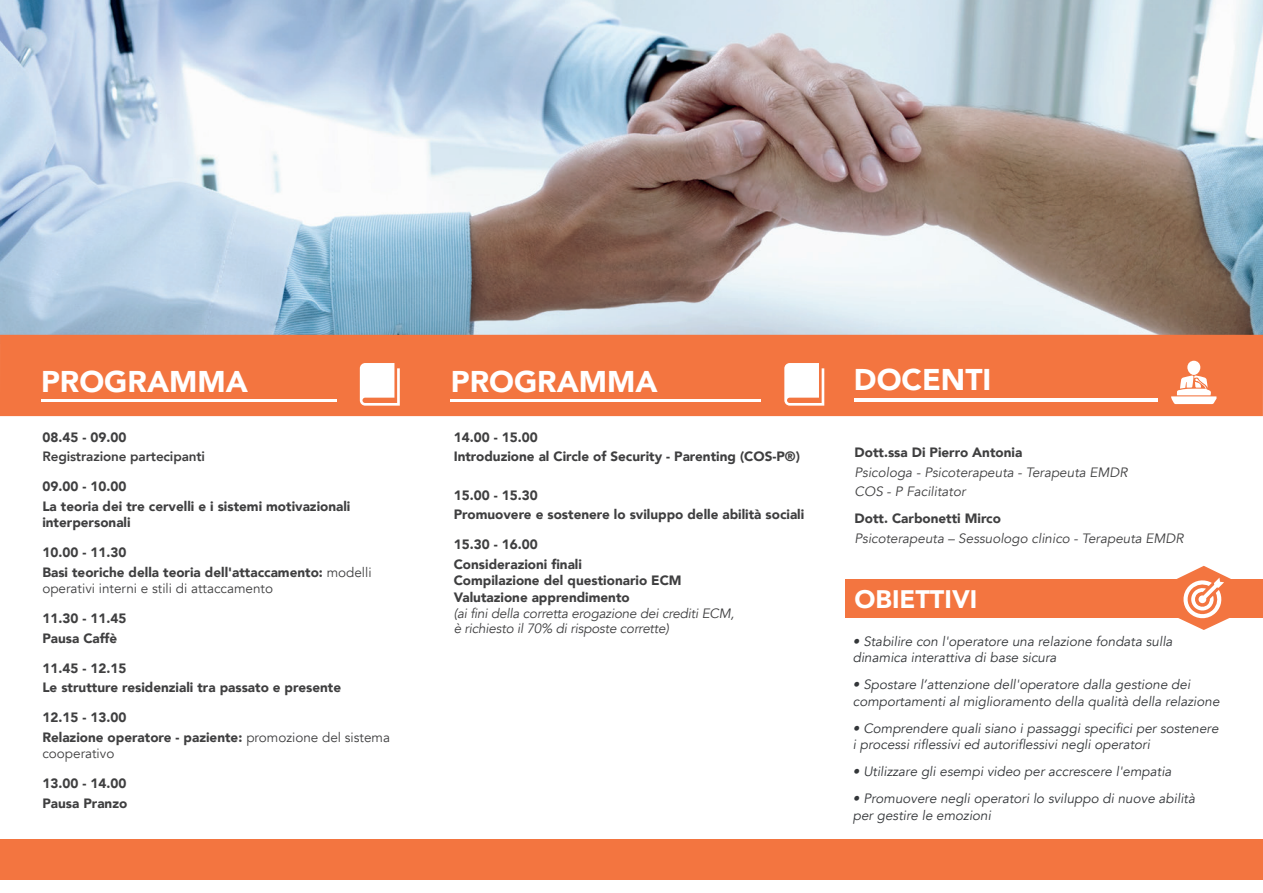
<style>
.page{position:relative;width:1263px;height:893px;background:#fff}
.page>*{position:absolute;margin:0;border:0;box-sizing:border-box;transform-origin:0 0}
.t1{font:900 30px "Avenir";color:#fff}
.t2{font:900 25.35px "Avenir";color:#fff}
.t3{font:900 13.5px/19.5px "Avenir";color:#3f3f40}
.t4{font:italic 13.5px/16.5px "Avenir";color:#333639}
.t5{font:italic 13.5px/19.5px "Avenir";color:#3f3f40}
.t6{font:13.5px "Avenir";color:#3f3f40}
.t7{font:800 13.5px "Avenir";letter-spacing:-.01em;color:#3f3f40}
.s1{font-weight:400}
</style>
<div class="page">
<img style="left:0;top:0;width:1263px;height:335px">
<div style="left:0;top:335px;width:1263px;height:81px;background:#f37540"></div>
<svg style="left:360px;top:363px;width:40px;height:43px"></svg>
<hr style="left:41px;top:399px;width:296px;height:3px;background:#fff">
<svg style="left:784px;top:363px;width:40px;height:43px"></svg>
<hr style="left:451px;top:399px;width:310px;height:3px;background:#fff">
<hr style="left:854px;top:399px;width:303px;height:3px;background:#fff">
<div style="left:1187px;top:361px;width:13px;height:14px;background:#fff;border-radius:50%"></div>
<svg style="left:1171px;top:375px;width:45px;height:29px"></svg>
<div style="left:0;top:839px;width:1263px;height:40px;background:#f37540"></div>
<div style="left:845px;top:579px;width:418px;height:39px;background:#f37540"></div>
<svg style="left:1177px;top:566px;width:54px;height:64px"></svg>
<h1 class="t1" style="left:41px;top:356px;width:208px">PROGRAMMA</h1>
<h1 class="t1" style="left:451px;top:356px;width:208px">PROGRAMMA</h1>
<h1 class="t1" style="left:854px;top:354px;width:139px">DOCENTI</h1>
<p class="t3" style="left:42px;top:427px;width:85px">08.45 - 09.00</p>
<p class="t7" style="left:42px;top:446px;width:164px">Registrazione partecipanti</p>
<p class="t3" style="left:42px;top:476px;width:310px">09.00 - 10.00<br>La teoria dei tre cervelli e i sistemi motivazionali</p>
<p class="t3" style="left:42px;top:512px;width:90px">interpersonali</p>
<p class="t3" style="left:42px;top:542px;width:331px">10.00 - 11.30<br>Basi teoriche della teoria dell'attaccamento: <span class="s1">modelli</span></p>
<p class="t6" style="left:42px;top:580px;width:232px">operativi interni e stili di attaccamento</p>
<p class="t3" style="left:42px;top:608px;width:85px">11.30 - 11.45<br>Pausa Caffè</p>
<p class="t3" style="left:42px;top:658px;width:300px">11.45 - 12.15<br>Le strutture residenziali tra passato e presente</p>
<p class="t3" style="left:42px;top:707px;width:349px">12.15 - 13.00<br>Relazione operatore - paziente: <span class="s1">promozione del sistema</span></p>
<p class="t6" style="left:42px;top:745px;width:73px">cooperativo</p>
<p class="t3" style="left:42px;top:773px;width:86px">13.00 - 14.00<br>Pausa Pranzo</p>
<p class="t3" style="left:454px;top:427px;width:348px">14.00 - 15.00<br>Introduzione al Circle of Security - Parenting (COS-P®)</p>
<p class="t3" style="left:454px;top:485px;width:352px">15.00 - 15.30<br>Promuovere e sostenere lo sviluppo delle abilità sociali</p>
<p class="t3" style="left:454px;top:535px;width:130px">15.30 - 16.00<br>Considerazioni finali</p>
<p class="t3" style="left:454px;top:572px;width:229px;line-height:16.5px">Compilazione del questionario ECM<br>Valutazione apprendimento</p>
<p class="t5" style="left:454px;top:607px;width:282px;line-height:15px">(ai fini della corretta erogazione dei crediti ECM, è richiesto il 70% di risposte corrette)</p>
<p class="t3" style="left:854px;top:442px;width:169px">Dott.ssa Di Pierro Antonia</p>
<p class="t5" style="left:854px;top:462px;width:275px">Psicologa - Psicoterapeuta - Terapeuta EMDR<br>COS - P Facilitator</p>
<p class="t3" style="left:854px;top:508px;width:148px">Dott. Carbonetti Mirco</p>
<p class="t5" style="left:854px;top:528px;width:331px">Psicoterapeuta – Sessuologo clinico - Terapeuta EMDR</p>
<h2 class="t2" style="left:854px;top:577px;width:124px">OBIETTIVI</h2>
<p class="t4" style="left:853px;top:633px;width:321px">• Stabilire con l'operatore una relazione fondata sulla dinamica interattiva di base sicura</p>
<p class="t4" style="left:853px;top:676px;width:368px">• Spostare l’attenzione dell'operatore dalla gestione dei comportamenti al miglioramento della qualità della relazione</p>
<p class="t4" style="left:853px;top:720px;width:367px">• Comprendere quali siano i passaggi specifici per sostenere i processi riflessivi ed autoriflessivi negli operatori</p>
<p class="t4" style="left:853px;top:763px;width:320px">• Utilizzare gli esempi video per accrescere l'empatia</p>
<p class="t4" style="left:853px;top:790px;width:344px">• Promuovere negli operatori lo sviluppo di nuove abilità per gestire le emozioni</p>
</div>
